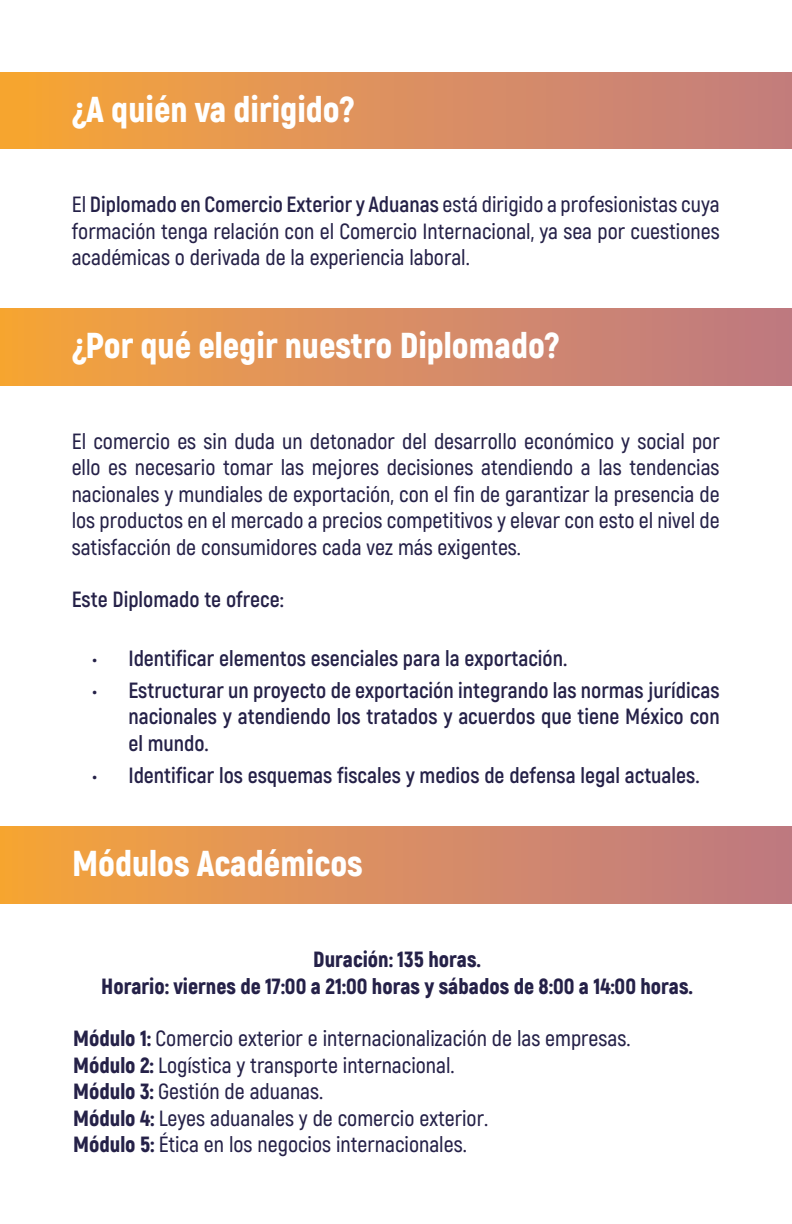
<style>
.page{position:relative;width:792px;height:1224px;background:#fff}
.page>*{position:absolute;margin:0;border:0;box-sizing:border-box;transform-origin:0 0}
.t1{font:900 36px "Akrobat";color:#fff}
.t2{font:600 22px/26.4px "Akrobat";color:#252148;text-align:justify}
.t3{font:700 22px/26.4px "Akrobat";color:#252148;text-align:justify}
.t4{font:900 22px/26.4px "Akrobat";color:#252148;text-align:center}
.s1{font-weight:700}
.s2{font-weight:900}
</style>
<div class="page">
<div style="left:0;top:72px;width:792px;height:77px;background:linear-gradient(to right,#f7a637,#c27c82)"></div>
<div style="left:0;top:309px;width:792px;height:77px;background:linear-gradient(to right,#f6a53b,#bd7886)"></div>
<div style="left:0;top:826px;width:792px;height:77px;background:linear-gradient(to right,#f6a53b,#bd7886)"></div>
<h1 class="t1" style="left:72px;top:86px;width:284px">¿A quién va dirigido?</h1>
<p class="t2" style="left:72px;top:192px;width:650px">El <span class="s1">Diplomado en Comercio Exterior y Aduanas</span> está dirigido a profesionistas cuya formación tenga relación con el Comercio Internacional, ya sea por cuestiones académicas o derivada de la experiencia laboral.</p>
<h1 class="t1" style="left:72px;top:322px;width:489px">¿Por qué elegir nuestro Diplomado?</h1>
<p class="t2" style="left:72px;top:428px;width:650px">El comercio es sin duda un detonador del desarrollo económico y social por ello es necesario tomar las mejores decisiones atendiendo a las tendencias nacionales y mundiales de exportación, con el fin de garantizar la presencia de los productos en el mercado a precios competitivos y elevar con esto el nivel de satisfacción de consumidores cada vez más exigentes.</p>
<p class="t3" style="left:72px;top:586px;width:214px">Este Diplomado te ofrece:</p>
<p class="t3" style="left:92px;top:645px;width:476px">• Identificar elementos esenciales para la exportación.</p>
<p class="t3" style="left:128px;top:677px;width:593px;text-indent:-36px">• Estructurar un proyecto de exportación integrando las normas jurídicas nacionales y atendiendo los tratados y acuerdos que tiene México con el mundo.</p>
<p class="t3" style="left:92px;top:762px;width:609px">• Identificar los esquemas fiscales y medios de defensa legal actuales.</p>
<h1 class="t1" style="left:72px;top:840px;width:292px">Módulos Académicos</h1>
<p class="t4" style="left:101px;top:946px;width:593px">Duración: 135 horas.<br>Horario: viernes de 17:00 a 21:00 horas y sábados de 8:00 a 14:00 horas.</p>
<p class="t2" style="left:73px;top:1025px;width:559px;text-align:left"><span class="s2">Módulo 1:</span> Comercio exterior e internacionalización de las empresas.<br><span class="s2">Módulo 2:</span> Logística y transporte internacional.<br><span class="s2">Módulo 3:</span> Gestión de aduanas.<br><span class="s2">Módulo 4:</span> Leyes aduanales y de comercio exterior.<br><span class="s2">Módulo 5:</span> Ética en los negocios internacionales.</p>
</div>
